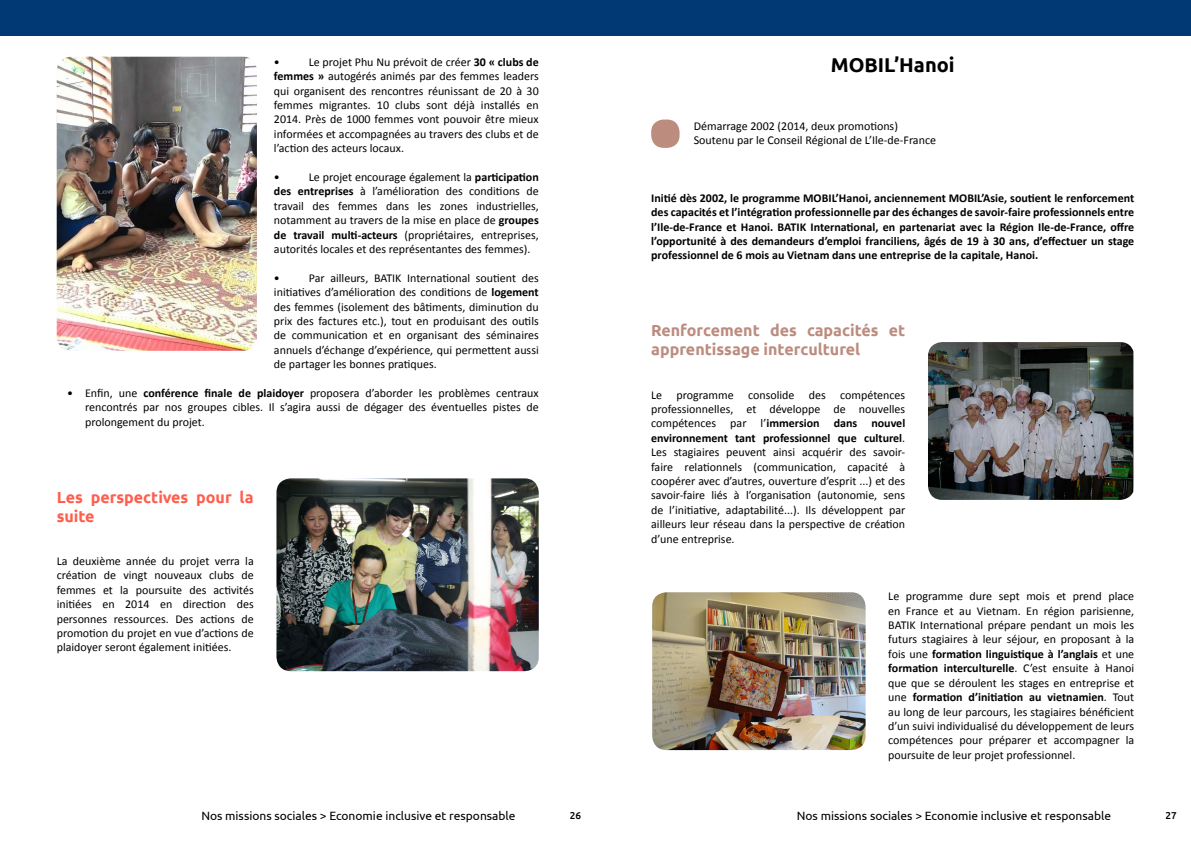
<style>
.page{position:relative;width:1191px;height:842px;background:#fff}
.page>*{position:absolute;margin:0;border:0;box-sizing:border-box;transform-origin:0 0}
.t1{font:700 20px "Ubuntu";color:#000}
.t2{font:700 16px/19.2px "Ubuntu";color:#bc8c7f}
.t3{font:700 16px/19.2px "Ubuntu";color:#ff5e4d}
.t4{font:12px/14.4px "Calibri";color:#000;text-align:justify}
.t5{font:700 12px/14.4px "Calibri";color:#000;text-align:justify}
.t6{font:12px "Ubuntu";color:#000}
.t7{font:500 10px "Ubuntu";color:#000}
.s1{font-weight:700}
</style>
<div class="page">
<div style="left:0;top:1px;width:595px;height:35px;background:#003973"></div>
<div style="left:0;top:0;width:595px;height:36px;border:1px solid #003973"></div>
<img style="left:57px;top:57px;width:200px;height:294px">
<img style="left:276px;top:478px;width:263px;height:193px">
<div style="left:595px;top:1px;width:595px;height:35px;background:#003973"></div>
<div style="left:594px;top:0;width:597px;height:36px;border:1px solid #003973"></div>
<img style="left:928px;top:342px;width:205px;height:158px">
<img style="left:652px;top:592px;width:213px;height:158px">
<div style="left:652px;top:121px;width:26px;height:25px;background:#bc8c7f;border-radius:11px"></div>
<div style="left:651px;top:120px;width:28px;height:28px;border:3px solid #bc8c7f;border-radius:11px"></div>
<p class="t4" style="left:274px;top:54px;width:266px;text-indent:35px">Le projet Phu Nu prévoit de créer <span class="s1">30 « clubs de femmes »</span> autogérés animés par des femmes leaders qui organisent des rencontres réunissant de 20 à 30 femmes migrantes. 10 clubs sont déjà installés en 2014. Près de 1000 femmes vont pouvoir être mieux informées et accompagnées au travers des clubs et de l’action des acteurs locaux.</p>
<p class="t4" style="left:274px;top:169px;width:7px">•</p>
<p class="t4" style="left:274px;top:54px;width:7px">•</p>
<p class="t4" style="left:274px;top:169px;width:266px;text-indent:35px">Le projet encourage également la <span class="s1">participation des entreprises</span> à l’amélioration des conditions de travail des femmes dans les zones industrielles, notamment au travers de la mise en place de <span class="s1">groupes de travail multi-acteurs</span> (propriétaires, entreprises, autorités locales et des représentantes des femmes).</p>
<p class="t4" style="left:274px;top:270px;width:7px">•</p>
<p class="t4" style="left:274px;top:270px;width:266px;text-indent:35px">Par ailleurs, BATIK International soutient des initiatives d’amélioration des conditions de <span class="s1">logement </span>des femmes (isolement des bâtiments, diminution du prix des factures etc.), tout en produisant des outils de communication et en organisant des séminaires annuels d’échange d’expérience, qui permettent aussi de partager les bonnes pratiques.</p>
<p class="t4" style="left:85px;top:385px;width:455px;text-indent:-18px">• Enfin, une <span class="s1">conférence finale de plaidoyer</span> proposera d’aborder les problèmes centraux rencontrés par nos groupes cibles. Il s’agira aussi de dégager des éventuelles pistes de prolongement du projet.</p>
<h2 class="t3" style="left:57px;top:487px;width:199px">Les perspectives pour la suite</h2>
<p class="t4" style="left:57px;top:553px;width:199px">La deuxième année du projet verra la création de vingt nouveaux clubs de femmes et la poursuite des activités initiées en 2014 en direction des personnes ressources. Des actions de promotion du projet en vue d’actions de plaidoyer seront également initiées.</p>
<p class="t6" style="left:201px;top:808px;width:316px">Nos missions sociales &gt; Economie inclusive et responsable</p>
<h1 class="t1" style="left:830px;top:53px;width:125px">MOBIL’Hanoi</h1>
<p class="t4" style="left:693px;top:118px;width:244px">Démarrage 2002 (2014, deux promotions)<br>Soutenu par le Conseil Régional de L’Ile-de-France</p>
<p class="t5" style="left:651px;top:190px;width:484px">Initié dès 2002, le programme MOBIL’Hanoi, anciennement MOBIL’Asie, soutient le renforcement des capacités et l’intégration professionnelle par des échanges de savoir-faire professionnels entre l’Ile-de-France et Hanoi. BATIK International, en partenariat avec la Région Ile-de-France, offre l’opportunité à des demandeurs d’emploi franciliens, âgés de 19 à 30 ans, d’effectuer un stage professionnel de 6 mois au Vietnam dans une entreprise de la capitale, Hanoi.</p>
<h2 class="t2" style="left:651px;top:321px;width:255px">Renforcement des capacités et apprentissage interculturel</h2>
<p class="t4" style="left:651px;top:387px;width:255px">Le programme consolide des compétences professionnelles, et développe de nouvelles compétences par l’<span class="s1">immersion dans nouvel environnement tant professionnel que culturel</span>.<br>Les stagiaires peuvent ainsi acquérir des savoir&shy;faire relationnels (communication, capacité à coopérer avec d’autres, ouverture d’esprit ...) et des savoir-faire liés à l’organisation (autonomie, sens de l’initiative, adaptabilité...). Ils développent par ailleurs leur réseau dans la perspective de création d’une entreprise.</p>
<p class="t4" style="left:888px;top:589px;width:247px">Le programme dure sept mois et prend place en France et au Vietnam. En région parisienne, BATIK International prépare pendant un mois les futurs stagiaires à leur séjour, en proposant à la fois une <span class="s1">formation linguistique à l’anglais</span> et une <span class="s1">formation interculturelle</span>. C’est ensuite à Hanoi que que se déroulent les stages en entreprise et une <span class="s1">formation d’initiation au vietnamien</span>. Tout au long de leur parcours, les stagiaires bénéficient d’un suivi individualisé du développement de leurs compétences pour préparer et accompagner la poursuite de leur projet professionnel.</p>
<p class="t6" style="left:797px;top:808px;width:316px">Nos missions sociales &gt; Economie inclusive et responsable</p>
<p class="t7" style="left:570px;top:809px;width:13px">26</p>
<p class="t7" style="left:1165px;top:809px;width:13px">27</p>
</div>
